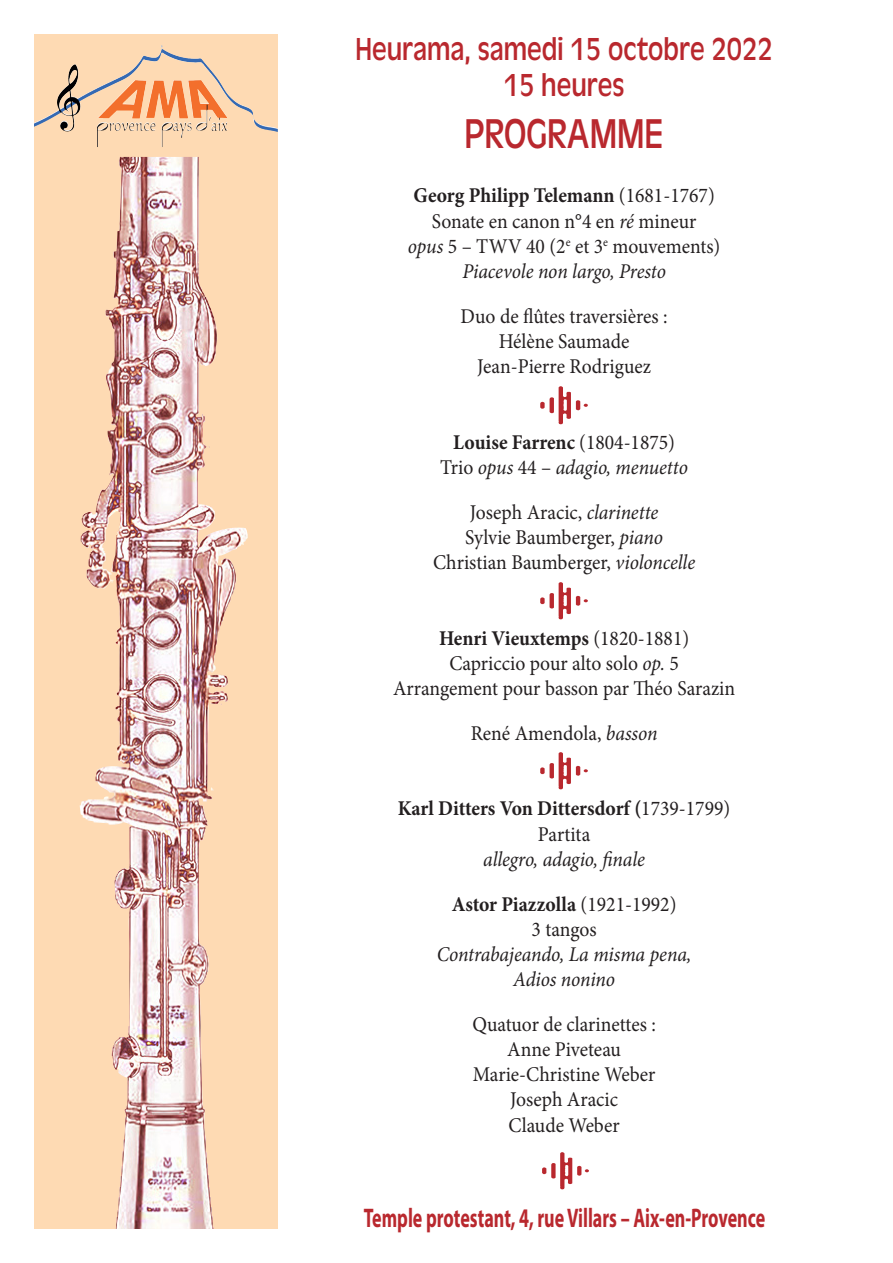
<style>
.page{position:relative;width:893px;height:1263px;background:#fff}
.page>*{position:absolute;margin:0;border:0;box-sizing:border-box;transform-origin:0 0}
.t1{font:43.2px "Antique Oli T";color:#b9282e;scale:.83 1}
.t2{font:33px "Antique Oli T";color:#b9282e;scale:.83 1}
.t3{font:700 27px "Myriad Pro";color:#b9282e;scale:.67 1}
.t4{font:21px "Minion Pro";color:#231f20;scale:.93 1}
.t5{font:700 21px "Minion Pro";letter-spacing:-.005em;color:#231f20;scale:.93 1}
.t6{font:italic 21px "Minion Pro";letter-spacing:-.005em;color:#231f20;scale:.93 1}
.s1{font-weight:400}
.s2{font-style:italic}
.s3{font-style:normal}
</style>
<div class="page">
<svg style="left:34px;top:34px;width:244px;height:1195px;fill:#fedab3"></svg>
<img style="left:81px;top:157px;width:40px;height:534px">
<img style="left:540px;top:386px;width:48px;height:39px">
<img style="left:540px;top:582px;width:48px;height:38px">
<img style="left:540px;top:752px;width:48px;height:38px">
<img style="left:542px;top:1152px;width:47px;height:38px">
<img style="left:91px;top:45px;width:71px;height:46px">
<p class="t2" style="left:355px;top:31px;width:504px">Heurama, samedi 15 octobre 2022</p>
<p class="t2" style="left:504px;top:67px;width:147px">15 heures</p>
<p class="t1" style="left:465px;top:110px;width:241px">PROGRAMME</p>
<p class="t5" style="left:413px;top:181px;width:325px">Georg Philipp Telemann <span class="s1">(1681-1767)</span></p>
<p class="t4" style="left:432px;top:207px;width:286px">Sonate en canon n°4 en <span class="s2">ré</span> mineur</p>
<p class="t4" style="left:408px;top:232px;width:338px"><span class="s2">opus</span> 5 – TWV 40 (2<sup>e</sup> et 3<sup>e</sup> mouvements)</p>
<p class="t6" style="left:462px;top:257px;width:220px">Piacevole non largo, Presto</p>
<p class="t4" style="left:461px;top:302px;width:224px">Duo de flûtes traversières :</p>
<p class="t4" style="left:499px;top:327px;width:142px">Hélène Saumade</p>
<p class="t4" style="left:477px;top:352px;width:189px">Jean-Pierre Rodriguez</p>
<p class="t5" style="left:453px;top:427px;width:240px">Louise Farrenc <span class="s1">(1804-1875)</span></p>
<p class="t6" style="left:440px;top:453px;width:268px"><span class="s3">Trio</span> opus <span class="s3">44 –</span> adagio, menuetto</p>
<p class="t4" style="left:470px;top:498px;width:204px">Joseph Aracic, <span class="s2">clarinette</span></p>
<p class="t4" style="left:465px;top:523px;width:214px">Sylvie Baumberger, <span class="s2">piano</span></p>
<p class="t4" style="left:433px;top:548px;width:283px">Christian Baumberger, <span class="s2">violoncelle</span></p>
<p class="t5" style="left:439px;top:623px;width:271px">Henri Vieuxtemps <span class="s1">(1820-1881)</span></p>
<p class="t4" style="left:449px;top:649px;width:248px">Capriccio pour alto solo <span class="s2">op.</span> 5</p>
<p class="t4" style="left:393px;top:674px;width:369px">Arrangement pour basson par Théo Sarazin</p>
<p class="t4" style="left:471px;top:719px;width:202px">René Amendola, <span class="s2">basson</span></p>
<p class="t5" style="left:398px;top:794px;width:359px">Karl Ditters Von Dittersdorf (<span class="s1">1739-1799)</span></p>
<p class="t4" style="left:538px;top:820px;width:58px">Partita</p>
<p class="t6" style="left:483px;top:845px;width:175px">allegro, adagio, finale</p>
<p class="t5" style="left:452px;top:889px;width:243px">Astor Piazzolla <span class="s1">(1921-1992)</span></p>
<p class="t4" style="left:532px;top:915px;width:72px">3 tangos</p>
<p class="t6" style="left:437px;top:940px;width:275px">Contrabajeando, La misma pena,</p>
<p class="t6" style="left:513px;top:965px;width:111px">Adios nonino</p>
<p class="t4" style="left:472px;top:1010px;width:199px">Quatuor de clarinettes :</p>
<p class="t4" style="left:507px;top:1035px;width:124px">Anne Piveteau</p>
<p class="t4" style="left:473px;top:1060px;width:198px">Marie-Christine Weber</p>
<p class="t4" style="left:510px;top:1086px;width:118px">Joseph Aracic</p>
<p class="t4" style="left:509px;top:1111px;width:121px">Claude Weber</p>
<p class="t3" style="left:364px;top:1200px;width:600px">Temple protestant, 4, rue Villars – Aix-en-Provence</p>
</div>
